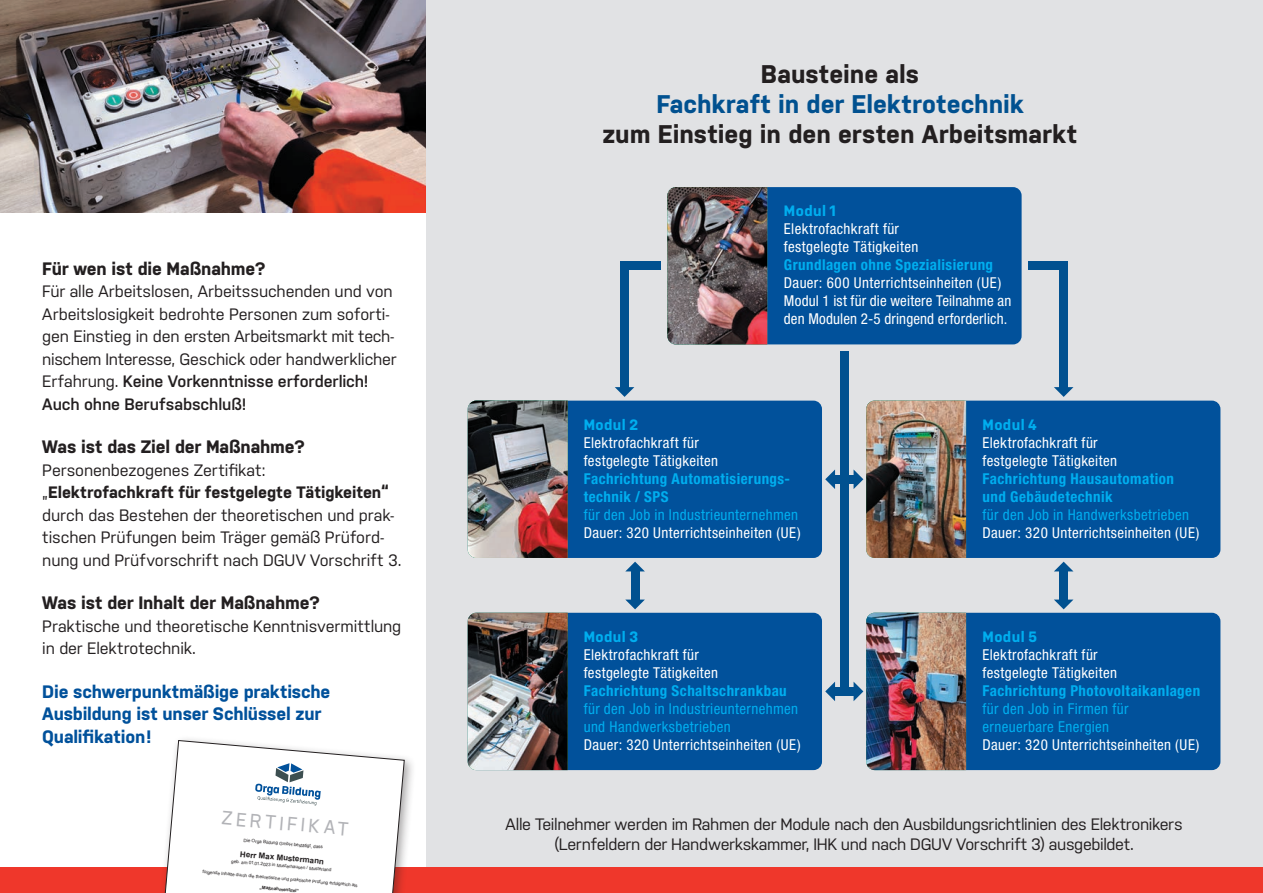
<style>
.page{position:relative;width:1263px;height:893px;background:#fff}
.page>*{position:absolute;margin:0;border:0;box-sizing:border-box;transform-origin:0 0}
.t1{font:700 25.5px "Nudista";letter-spacing:-.005em;color:#231f20}
.t2{font:700 25.5px "Nudista";letter-spacing:-.005em;color:#015190}
.t3{font:19.05px "Neusa Next Std";color:#b2b3b7}
.t4{font:700 18px/22.5px "Nudista";letter-spacing:-.01em;color:#01519b}
.t5{font:700 18px "Nudista";letter-spacing:-.01em;color:#231f20}
.t6{font:16.5px/22.5px "Nudista";letter-spacing:-.01em;color:#231f20}
.t7{font:condensed 15px/18px "Helvetica Neue LT Pro";letter-spacing:.025em;color:#fff}
.t8{font:700 condensed 15px/18px "Helvetica Neue LT Pro";letter-spacing:.03em;color:#00aeef}
.t9{font:condensed 15px/18px "Helvetica Neue LT Pro";letter-spacing:.025em;color:#00aeef}
.t10{font:700 15px "Nudista";letter-spacing:.03em;color:#00aeef}
.t11{font:700 7.95px "Arial";color:#231f20}
.t12{font:4.5px "Arial";color:#231f20}
.t13{font:700 4.5px "Arial";color:#231f20}
.s1{font-weight:600}
.s2{font-weight:700}
</style>
<div class="page">
<div style="left:426px;top:0;width:837px;height:867px;background:#e1e2e4"></div>
<div style="left:0;top:867px;width:1263px;height:26px;background:#ef372b"></div>
<div style="left:145px;top:734px;width:271px;height:159px;background:#231f20;opacity:.4"></div>
<svg style="left:150px;top:740px;width:255px;height:153px"></svg>
<div style="left:609px;top:401px;width:213px;height:157px;background:#01519b"></div>
<img style="left:468px;top:401px;width:141px;height:157px">
<div style="left:581px;top:613px;width:241px;height:157px;background:#01519b"></div>
<img style="left:468px;top:613px;width:113px;height:157px">
<div style="left:989px;top:401px;width:231px;height:157px;background:#01519b"></div>
<img style="left:866px;top:401px;width:123px;height:157px">
<div style="left:1080px;top:613px;width:140px;height:157px;background:#01519b"></div>
<img style="left:866px;top:613px;width:214px;height:157px">
<div style="left:840px;top:351px;width:8px;height:342px;background:#015190"></div>
<div style="left:620px;top:266px;width:9px;height:125px;background:#015190"></div>
<svg style="left:615px;top:387px;width:19px;height:10px"></svg>
<div style="left:620px;top:261px;width:41px;height:9px;background:#015190"></div>
<div style="left:1059px;top:266px;width:9px;height:125px;background:#015190"></div>
<svg style="left:1054px;top:387px;width:19px;height:10px"></svg>
<div style="left:1028px;top:261px;width:40px;height:9px;background:#015190"></div>
<div style="left:631px;top:567px;width:8px;height:33px;background:#015190"></div>
<svg style="left:626px;top:600px;width:19px;height:9px"></svg>
<svg style="left:626px;top:562px;width:19px;height:9px"></svg>
<div style="left:1059px;top:567px;width:9px;height:33px;background:#015190"></div>
<svg style="left:1054px;top:600px;width:19px;height:9px"></svg>
<svg style="left:1054px;top:562px;width:19px;height:9px"></svg>
<div style="left:834px;top:475px;width:21px;height:8px;background:#015190"></div>
<svg style="left:825px;top:469px;width:10px;height:20px"></svg>
<svg style="left:853px;top:469px;width:10px;height:20px"></svg>
<div style="left:834px;top:687px;width:21px;height:9px;background:#015190"></div>
<svg style="left:825px;top:682px;width:10px;height:19px"></svg>
<svg style="left:853px;top:682px;width:10px;height:19px"></svg>
<div style="left:772px;top:187px;width:249px;height:157px;background:#01519b"></div>
<img style="left:667px;top:187px;width:105px;height:157px">
<img style="left:0;top:0;width:425px;height:213px">
<p class="t5" style="left:42px;top:258px;width:225px">Für wen ist die Maßnahme?</p>
<p class="t6" style="left:42px;top:280px;width:356px">Für alle Arbeitslosen, Arbeitssuchenden und von Arbeitslosigkeit bedrohte Personen zum soforti&shy;gen Einstieg in den ersten Arbeitsmarkt mit tech&shy;nischem Interesse, Geschick oder handwerklicher Erfahrung. <span class="s1">Keine Vorkenntnisse erforderlich!<br>Auch ohne Berufsabschluß!</span></p>
<p class="t5" style="left:42px;top:437px;width:265px">Was ist das Ziel der Maßnahme?</p>
<p class="t6" style="left:42px;top:459px;width:361px">Personenbezogenes Zertifikat:<br>„<span class="s2">Elektrofachkraft für festgelegte Tätigkeiten“ </span>durch das Bestehen der theoretischen und prak&shy;tischen Prüfungen beim Träger gemäß Prüford&shy;nung und Prüfvorschrift nach DGUV Vorschrift 3.</p>
<p class="t5" style="left:42px;top:593px;width:279px">Was ist der Inhalt der Maßnahme?</p>
<p class="t6" style="left:42px;top:615px;width:360px">Praktische und theoretische Kenntnisvermittlung in der Elektrotechnik.</p>
<p class="t4" style="left:42px;top:680px;width:290px">Die schwerpunktmäßige praktische<br>Ausbildung ist unser Schlüssel zur<br>Qualifikation!</p>
<p class="t3" style="left:223px;top:806px;width:129px;rotate:5deg">ZERTIFIKAT</p>
<p class="t12" style="left:244px;top:837px;width:81px;rotate:5deg">Die Orga Bildung GmbH bestätigt, dass</p>
<p class="t11" style="left:241px;top:848px;width:86px;rotate:5deg">Herr Max Mustermann</p>
<p class="t12" style="left:232px;top:858px;width:102px;rotate:5deg">geb. am 01.01.2023 in Musterhausen / Musterland</p>
<p class="t12" style="left:203px;top:869px;width:157px;rotate:5deg">folgende Inhalte durch die theoretische und praktische Prüfung erfolgreich als</p>
<p class="t13" style="left:260px;top:884px;width:41px;rotate:5deg">„Maßnahmentitel“</p>
<h1 class="t1" style="left:761px;top:59px;width:160px">Bausteine als</h1>
<h1 class="t2" style="left:656px;top:89px;width:369px">Fachkraft in der Elektrotechnik</h1>
<h1 class="t1" style="left:602px;top:119px;width:476px">zum Einstieg in den ersten Arbeitsmarkt</h1>
<p class="t10" style="left:784px;top:202px;width:53px">Modul 1</p>
<p class="t7" style="left:784px;top:219px;width:136px">Elektrofachkraft für festgelegte Tätigkeiten</p>
<p class="t8" style="left:784px;top:255px;width:211px">Grundlagen ohne Spezialisierung</p>
<p class="t7" style="left:784px;top:273px;width:229px">Dauer: 600 Unterrichtseinheiten (UE)<br>Modul 1 ist für die weitere Teilnahme an den Modulen 2-5 dringend erforderlich.</p>
<p class="t10" style="left:584px;top:417px;width:56px">Modul 2</p>
<p class="t7" style="left:584px;top:434px;width:136px">Elektrofachkraft für festgelegte Tätigkeiten</p>
<p class="t8" style="left:584px;top:470px;width:208px">Fachrichtung Automatisierungs&shy;technik / SPS</p>
<p class="t9" style="left:584px;top:506px;width:216px">für den Job in Industrieunternehmen</p>
<p class="t7" style="left:584px;top:524px;width:219px">Dauer: 320 Unterrichtseinheiten (UE)</p>
<p class="t10" style="left:584px;top:628px;width:56px">Modul 3</p>
<p class="t7" style="left:584px;top:645px;width:136px">Elektrofachkraft für festgelegte Tätigkeiten</p>
<p class="t8" style="left:584px;top:681px;width:205px">Fachrichtung Schaltschrankbau</p>
<p class="t9" style="left:584px;top:699px;width:216px">für den Job in Industrieunternehmen und Handwerksbetrieben</p>
<p class="t7" style="left:584px;top:735px;width:219px">Dauer: 320 Unterrichtseinheiten (UE)</p>
<p class="t10" style="left:982px;top:417px;width:56px">Modul 4</p>
<p class="t7" style="left:982px;top:434px;width:136px">Elektrofachkraft für festgelegte Tätigkeiten</p>
<p class="t8" style="left:982px;top:470px;width:193px">Fachrichtung Hausautomation und Gebäudetechnik</p>
<p class="t9" style="left:982px;top:506px;width:208px">für den Job in Handwerksbetrieben</p>
<p class="t7" style="left:982px;top:524px;width:219px">Dauer: 320 Unterrichtseinheiten (UE)</p>
<p class="t10" style="left:982px;top:628px;width:56px">Modul 5</p>
<p class="t7" style="left:982px;top:645px;width:136px">Elektrofachkraft für festgelegte Tätigkeiten</p>
<p class="t8" style="left:982px;top:681px;width:219px">Fachrichtung Photovoltaikanlagen</p>
<p class="t9" style="left:982px;top:699px;width:147px">für den Job in Firmen für erneuerbare Energien</p>
<p class="t7" style="left:982px;top:735px;width:219px">Dauer: 320 Unterrichtseinheiten (UE)</p>
<p class="t6" style="left:506px;top:814px;width:678px;line-height:19.5px;text-align:center">Alle Teilnehmer werden im Rahmen der Module nach den Ausbildungsrichtlinien des Elektronikers (Lernfeldern der Handwerkskammer, IHK und nach DGUV Vorschrift 3) ausgebildet.</p>
</div>
